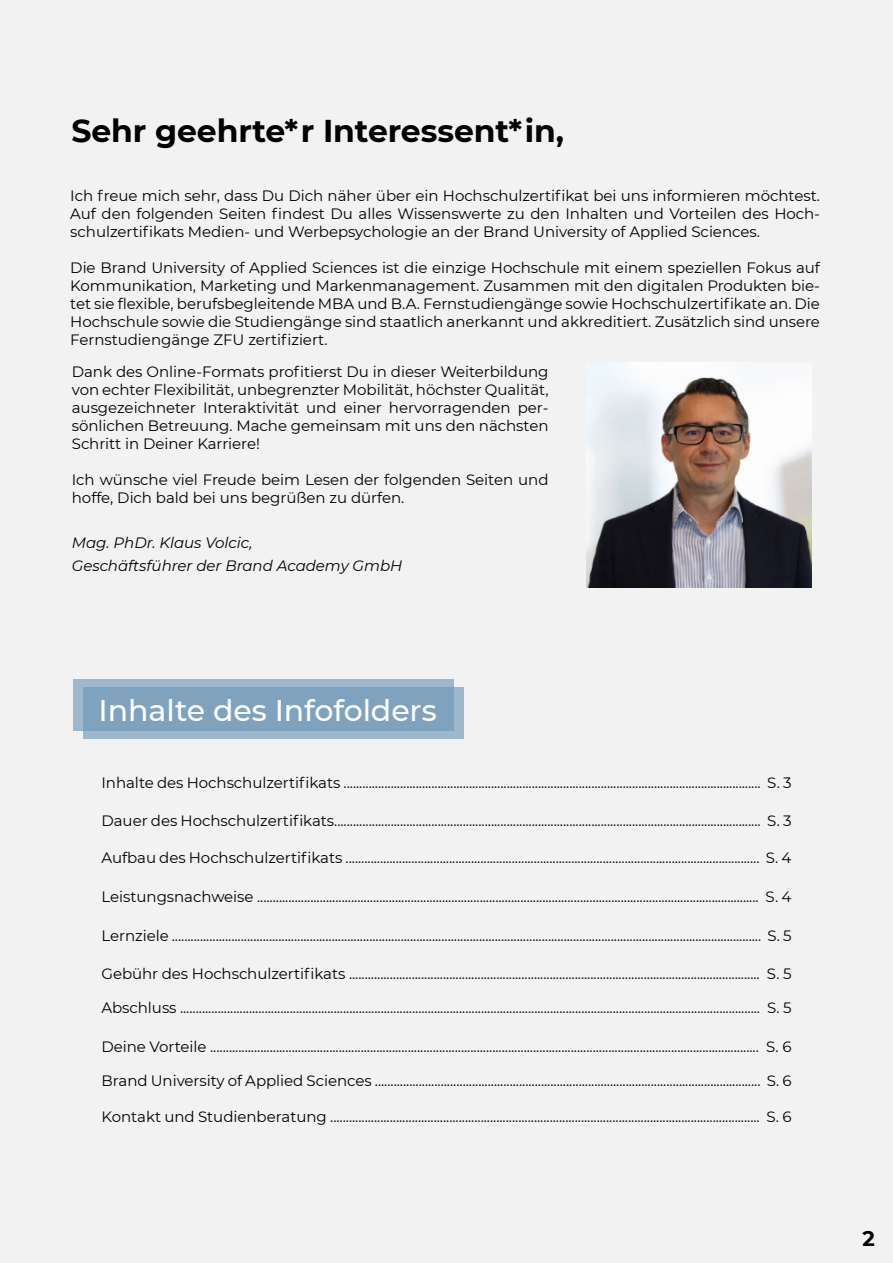
<style>
.page{position:relative;width:893px;height:1263px;background:#f2f2f2}
.page>*{position:absolute;margin:0;border:0;box-sizing:border-box;transform-origin:0 0}
.t1{font:700 31.5px "Montserrat";letter-spacing:-.005em;color:#000}
.t2{font:500 30px "Montserrat";letter-spacing:-.005em;color:#fff}
.t3{font:700 21px "Montserrat";color:#000}
.t4{font:15px/18px "Montserrat";letter-spacing:-.005em;color:#000;text-align:justify}
.t5{font:italic 15px/22.5px "Montserrat";letter-spacing:-.005em;color:#000}
</style>
<div class="page">
<img style="left:586px;top:363px;width:225px;height:225px">
<div style="left:73px;top:679px;width:381px;height:52px;background:#9db8cc"></div>
<svg style="left:83px;top:687px;width:381px;height:52px;fill:#7fa3bf"></svg>
<h1 class="t1" style="left:71px;top:108px;width:494px">Sehr geehrte*r Interessent*in,</h1>
<p class="t4" style="left:70px;top:186px;width:751px">Ich freue mich sehr, dass Du Dich näher über ein Hochschulzertifikat bei uns informieren möchtest.<br>Auf den folgenden Seiten findest Du alles Wissenswerte zu den Inhalten und Vorteilen des Hoch&shy;schulzertifikats Medien- und Werbepsychologie an der Brand University of Applied Sciences.</p>
<p class="t4" style="left:70px;top:258px;width:751px">Die Brand University of Applied Sciences ist die einzige Hochschule mit einem speziellen Fokus auf Kommunikation, Marketing und Markenmanagement. Zusammen mit den digitalen Produkten bie&shy;tet sie flexible, berufsbegleitende MBA und B.A. Fernstudiengänge sowie Hochschulzertifikate an. Die Hochschule sowie die Studiengänge sind staatlich anerkannt und akkreditiert. Zusätzlich sind unsere Fernstudiengänge ZFU zertifiziert.</p>
<p class="t4" style="left:72px;top:362px;width:478px">Dank des Online-Formats profitierst Du in dieser Weiterbildung von echter Flexibilität, unbegrenzter Mobilität, höchster Qualität, ausgezeichneter Interaktivität und einer hervorragenden per&shy;sönlichen Betreuung. Mache gemeinsam mit uns den nächsten Schritt in Deiner Karriere!</p>
<p class="t4" style="left:72px;top:470px;width:478px">Ich wünsche viel Freude beim Lesen der folgenden Seiten und hoffe, Dich bald bei uns begrüßen zu dürfen.</p>
<p class="t5" style="left:72px;top:531px;width:332px">Mag. PhDr. Klaus Volcic,<br>Geschäftsführer der Brand Academy GmbH</p>
<h2 class="t2" style="left:99px;top:689px;width:340px">Inhalte des Infofolders</h2>
<p class="t4" style="left:101px;top:773px;width:692px">Inhalte des Hochschulzertifikats ..................................................................................................................................... S. 3</p>
<p class="t4" style="left:101px;top:811px;width:692px">Dauer des Hochschulzertifikats........................................................................................................................................ S. 3</p>
<p class="t4" style="left:101px;top:848px;width:692px">Aufbau des Hochschulzertifikats .................................................................................................................................... S. 4</p>
<p class="t4" style="left:101px;top:887px;width:692px">Leistungsnachweise ................................................................................................................................................................ S. 4</p>
<p class="t4" style="left:101px;top:926px;width:692px">Lernziele ............................................................................................................................................................................................ S. 5</p>
<p class="t4" style="left:101px;top:964px;width:692px">Gebühr des Hochschulzertifikats ................................................................................................................................... S. 5</p>
<p class="t4" style="left:101px;top:998px;width:692px">Abschluss ......................................................................................................................................................................................... S. 5</p>
<p class="t4" style="left:101px;top:1037px;width:692px">Deine Vorteile ............................................................................................................................................................................... S. 6</p>
<p class="t4" style="left:101px;top:1071px;width:692px">Brand University of Applied Sciences ........................................................................................................................... S. 6</p>
<p class="t4" style="left:101px;top:1107px;width:692px">Kontakt und Studienberatung ......................................................................................................................................... S. 6</p>
<h3 class="t3" style="left:862px;top:1223px;width:14px">2</h3>
</div>
